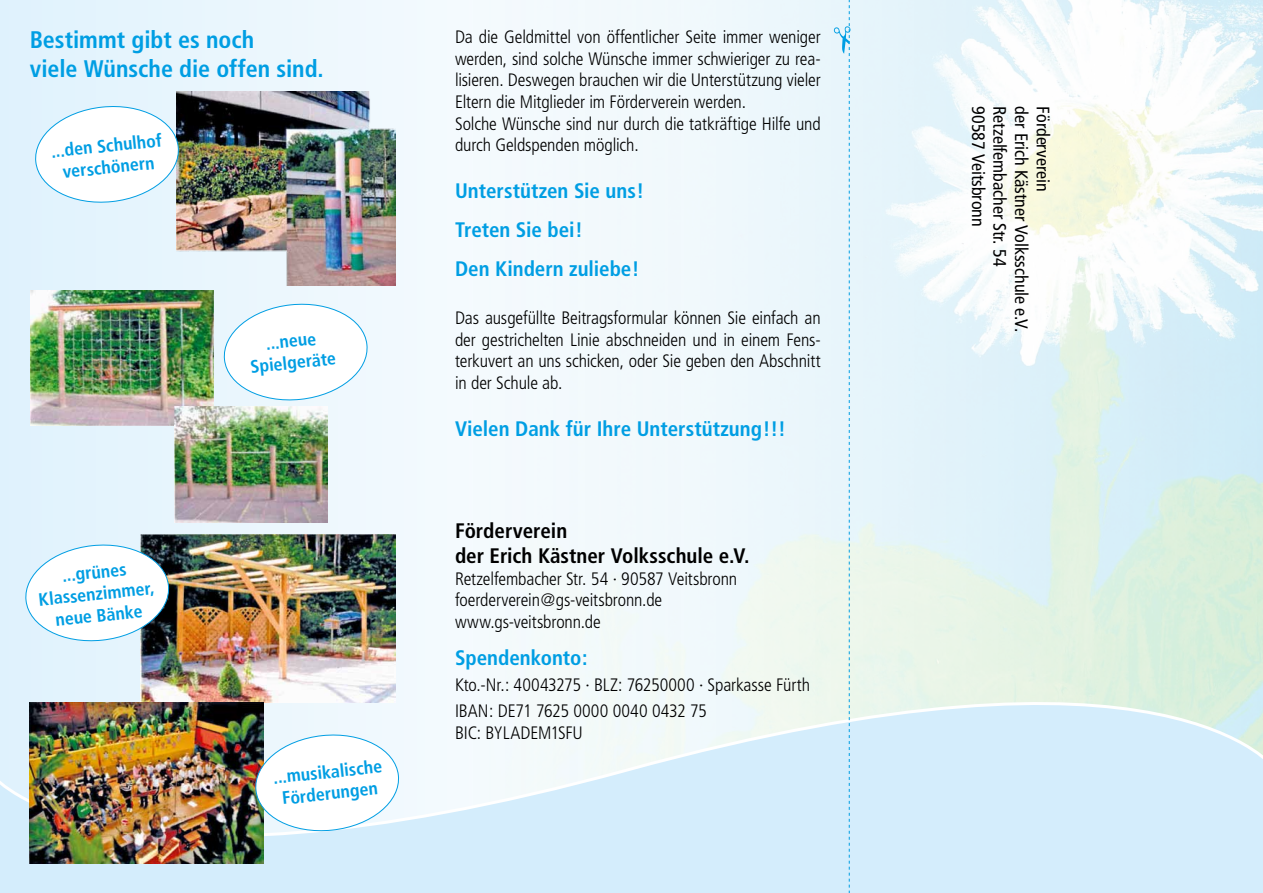
<style>
.page{position:relative;width:1263px;height:893px;background:#fff}
.page>*{position:absolute;margin:0;border:0;box-sizing:border-box;transform-origin:0 0}
.t1{font:700 condensed 24px/28.8px "Frutiger";color:#009ee3}
.t2{font:700 condensed 21px/39px "Frutiger";color:#009ee3}
.t3{font:700 condensed 21px/25.2px "Frutiger";color:#000}
.t4{font:300 condensed 18px/21.6px "Frutiger";letter-spacing:-.01em;color:#000}
.t5{font:700 condensed 18px/21.6px "Frutiger";color:#009ee3;text-align:center}
.t6{font:condensed 18px "Frutiger";letter-spacing:-.005em;color:#000}
</style>
<div class="page">
<div style="left:0;top:0;width:680px;height:893px;background:#ebf6fd"></div>
<img style="left:469px;top:0;width:794px;height:621px">
<svg style="left:0;top:621px;width:1263px;height:272px"></svg>
<svg style="left:834px;top:0;width:16px;height:893px;background:#dcf0f7"></svg>
<img style="left:140px;top:534px;width:255px;height:168px">
<img style="left:30px;top:702px;width:234px;height:161px">
<img style="left:176px;top:91px;width:220px;height:194px">
<img style="left:30px;top:291px;width:183px;height:135px">
<img style="left:175px;top:406px;width:152px;height:116px">
<svg style="left:35px;top:103px;width:146px;height:103px"></svg>
<svg style="left:223px;top:303px;width:145px;height:98px"></svg>
<svg style="left:23px;top:541px;width:148px;height:103px"></svg>
<svg style="left:253px;top:731px;width:148px;height:103px"></svg>
<h1 class="t1" style="left:30px;top:25px;width:296px">Bestimmt gibt es noch<br>viele Wünsche die offen sind.</h1>
<p class="t4" style="left:455px;top:26px;width:367px">Da die Geldmittel von öffentlicher Seite immer weniger werden, sind solche Wünsche immer schwieriger zu rea&shy;lisieren. Deswegen brauchen wir die Unterstützung vieler Eltern die Mitglieder im Förderverein werden.<br>Solche Wünsche sind nur durch die tatkräftige Hilfe und durch Geldspenden möglich.</p>
<p class="t2" style="left:455px;top:171px;width:191px">Unterstützen Sie uns!<br>Treten Sie bei!<br>Den Kindern zuliebe!</p>
<p class="t5" style="left:50px;top:141px;width:113px;rotate:-6deg">...den Schulhof verschönern</p>
<p class="t5" style="left:35px;top:567px;width:118px;rotate:-6deg">...grünes<br>Klassenzimmer, neue Bänke</p>
<p class="t5" style="left:247px;top:335px;width:87px;rotate:-6deg">...neue<br>Spielgeräte</p>
<p class="t5" style="left:272px;top:767px;width:111px;rotate:-6deg">...musikalische<br>Förderungen</p>
<p class="t4" style="left:455px;top:307px;width:367px;text-align:justify">Das ausgefüllte Beitragsformular können Sie einfach an der gestrichelten Linie abschneiden und in einem Fens&shy;terkuvert an uns schicken, oder Sie geben den Abschnitt in der Schule ab.</p>
<p class="t2" style="left:455px;top:409px;width:332px">Vielen Dank für Ihre Unterstützung!!!</p>
<p class="t3" style="left:455px;top:518px;width:296px">Förderverein<br>der Erich Kästner Volksschule e.V.</p>
<p class="t4" style="left:455px;top:568px;width:284px">Retzelfembacher Str. 54 · 90587 Veitsbronn foerderverein@gs-veitsbronn.de www.gs-veitsbronn.de</p>
<p class="t2" style="left:455px;top:638px;width:134px">Spendenkonto:</p>
<p class="t4" style="left:455px;top:672px;width:357px;line-height:25.8px">Kto.-Nr.: 40043275 · BLZ: 76250000 · Sparkasse Fürth<br>IBAN: DE71 7625 0000 0040 0432 75</p>
<p class="t4" style="left:455px;top:722px;width:129px">BIC: BYLADEM1SFU</p>
<p class="t6" style="left:989px;top:106px;width:122px;rotate:90deg">90587 Veitsbronn</p>
<p class="t6" style="left:1010px;top:106px;width:162px;rotate:90deg">Retzelfembacher Str. 54</p>
<p class="t6" style="left:1032px;top:106px;width:227px;rotate:90deg">der Erich Kästner Volksschule e.V.</p>
<p class="t6" style="left:1053px;top:106px;width:87px;rotate:90deg">Förderverein</p>
</div>
